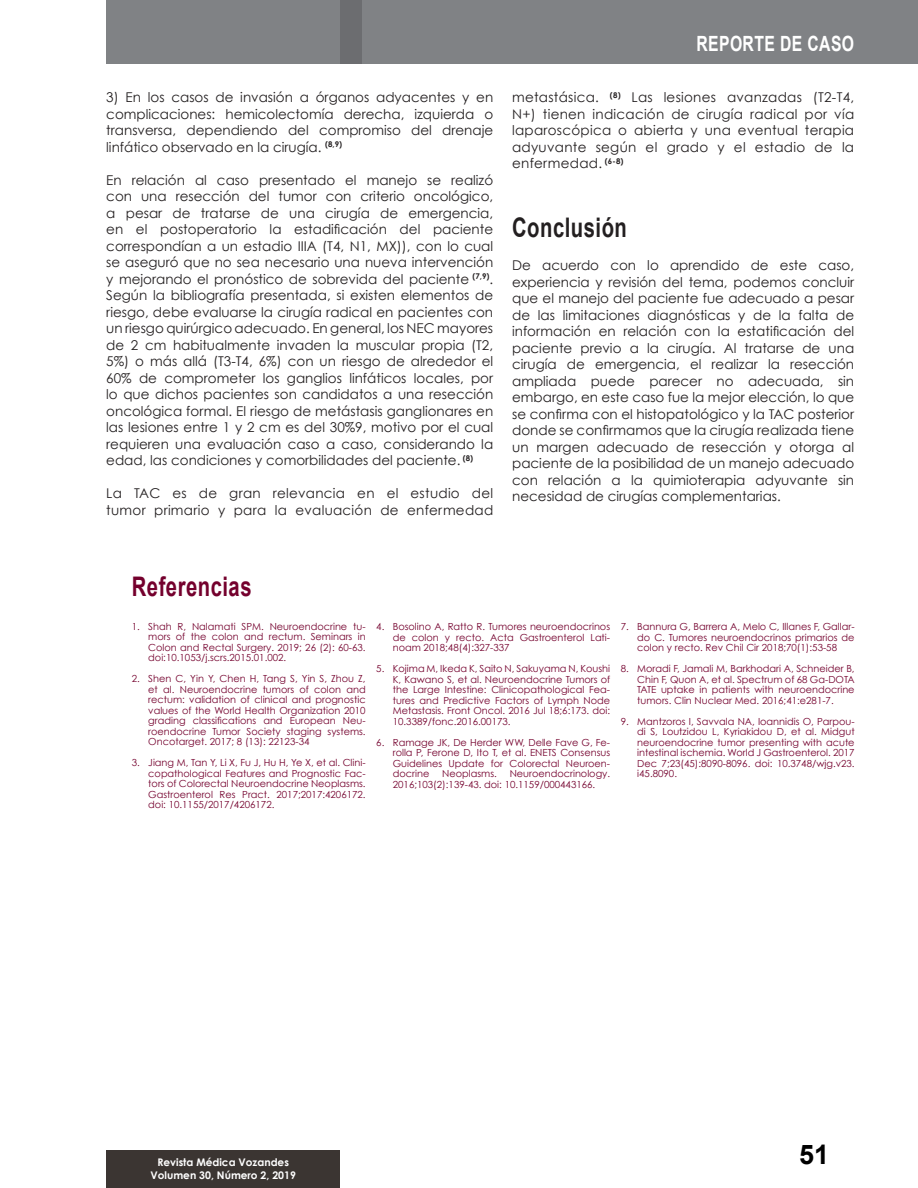
<style>
.page{position:relative;width:918px;height:1188px;background:#fff}
.page>*{position:absolute;margin:0;border:0;box-sizing:border-box;transform-origin:0 0}
.INTRATÍTULOS_ARTÍCUL{font:700 27px "Arial";letter-spacing:.025em;color:#74002d;scale:.75 1}
.INTRATÍTULOS_ARTÍCUL-2{font:700 27px "Arial";letter-spacing:.025em;color:#231f20;scale:.75 1}
.t1{font:700 27px "Arial";color:#000}
.TÍTULO_SECCIÓN{font:700 21px "Arial";letter-spacing:.025em;color:#fff;scale:.75 1}
.TEXTO_CUERPO2{font:13.5px/16.5px "Century Gothic";color:#231f20;text-align:justify}
.TEXTO_CUERPO2-2{font:13.5px/16.5px "Century Gothic";letter-spacing:.02em;color:#231f20}
.t2{font:700 10.5px "Century Gothic";color:#fff}
.REFERENCIAS{font:9.75px/10.5px "Century Gothic";color:#74002d;text-align:justify}
</style>
<div class="page">
<div style="left:106px;top:0;width:812px;height:64px;background:#808285"></div>
<div style="left:340px;top:0;width:21px;height:64px;background:#6c6d70"></div>
<div style="left:106px;top:1150px;width:234px;height:38px;background:#3b3532"></div>
<p class="TEXTO_CUERPO2" style="left:106px;top:89px;width:388px">3) En los casos de invasión a órganos adyacentes y en complicaciones: hemicolectomía derecha, izquierda o transversa, dependiendo del compromiso del drenaje linfático observado en la cirugía. <sup>(8,9)</sup></p>
<p class="TEXTO_CUERPO2" style="left:106px;top:171px;width:388px">En relación al caso presentado el manejo se realizó con una resección del tumor con criterio oncológico, a pesar de tratarse de una cirugía de emergencia, en el postoperatorio la estadificación del paciente correspondían a un estadio IIIA (T4, N1, MX)), con lo cual se aseguró que no sea necesario una nueva intervención y mejorando el pronóstico de sobrevida del paciente <sup>(7,9)</sup>.<br>Según la bibliografía presentada, si existen elementos de riesgo, debe evaluarse la cirugía radical en pacientes con un riesgo quirúrgico adecuado. En general, los NEC mayores de 2 cm habitualmente invaden la muscular propia (T2, 5%) o más allá (T3-T4, 6%) con un riesgo de alrededor el 60% de comprometer los ganglios linfáticos locales, por lo que dichos pacientes son candidatos a una resección oncológica formal. El riesgo de metástasis ganglionares en las lesiones entre 1 y 2 cm es del 30%9, motivo por el cual requieren una evaluación caso a caso, considerando la edad, las condiciones y comorbilidades del paciente. <sup>(8)</sup></p>
<p class="TEXTO_CUERPO2-2" style="left:106px;top:485px;width:388px">La TAC es de gran relevancia en el estudio del tumor primario y para la evaluación de enfermedad</p>
<p class="TÍTULO_SECCIÓN" style="left:696px;top:30px;width:212px">REPORTE DE CASO</p>
<p class="TEXTO_CUERPO2" style="left:512px;top:89px;width:344px">metastásica. <sup>(8)</sup> Las lesiones avanzadas (T2-T4, N+) tienen indicación de cirugía radical por vía laparoscópica o abierta y una eventual terapia adyuvante según el grado y el estadio de la enfermedad. <sup>(6-8)</sup></p>
<p class="INTRATÍTULOS_ARTÍCUL-2" style="left:512px;top:210px;width:155px">Conclusión</p>
<p class="TEXTO_CUERPO2" style="left:512px;top:257px;width:344px">De acuerdo con lo aprendido de este caso, experiencia y revisión del tema, podemos concluir que el manejo del paciente fue adecuado a pesar de las limitaciones diagnósticas y de la falta de información en relación con la estatificación del paciente previo a la cirugía. Al tratarse de una cirugía de emergencia, el realizar la resección ampliada puede parecer no adecuada, sin embargo, en este caso fue la mejor elección, lo que se confirma con el histopatológico y la TAC posterior donde se confirmamos que la cirugía realizada tiene un margen adecuado de resección y otorga al paciente de la posibilidad de un manejo adecuado con relación a la quimioterapia adyuvante sin necesidad de cirugías complementarias.</p>
<p class="INTRATÍTULOS_ARTÍCUL" style="left:132px;top:569px;width:161px">Referencias</p>
<p class="REFERENCIAS" style="left:148px;top:621px;width:219px;text-indent:-16px">1. Shah R, Nalamati SPM. Neuroendocrine tu&shy;mors of the colon and rectum. Seminars in Colon and Rectal Surgery. 2019; 26 (2): 60-63. doi:10.1053/j.scrs.2015.01.002.</p>
<p class="REFERENCIAS" style="left:148px;top:673px;width:219px;text-indent:-16px">2. Shen C, Yin Y, Chen H, Tang S, Yin S, Zhou Z, et al. Neuroendocrine tumors of colon and rectum: validation of clinical and prognostic values of the World Health Organization 2010 grading classifications and European Neu&shy;roendocrine Tumor Society staging systems.<br>Oncotarget. 2017; 8 (13): 22123-34</p>
<p class="REFERENCIAS" style="left:148px;top:757px;width:219px;text-indent:-16px">3. Jiang M, Tan Y, Li X, Fu J, Hu H, Ye X, et al. Clini&shy;copathological Features and Prognostic Fac&shy;tors of Colorectal Neuroendocrine Neoplasms.<br>Gastroenterol Res Pract. 2017;2017:4206172. doi: 10.1155/2017/4206172.</p>
<p class="REFERENCIAS" style="left:393px;top:621px;width:219px;text-indent:-16px">4. Bosolino A, Ratto R. Tumores neuroendocrinos de colon y recto. Acta Gastroenterol Lati&shy;noam 2018;48(4):327-337</p>
<p class="REFERENCIAS" style="left:393px;top:663px;width:219px;text-indent:-16px">5. Kojima M, Ikeda K, Saito N, Sakuyama N, Koushi K, Kawano S, et al. Neuroendocrine Tumors of the Large Intestine: Clinicopathological Fea&shy;tures and Predictive Factors of Lymph Node Metastasis. Front Oncol. 2016 Jul 18;6:173. doi:<br>10.3389/fonc.2016.00173.</p>
<p class="REFERENCIAS" style="left:393px;top:737px;width:219px;text-indent:-16px">6. Ramage JK, De Herder WW, Delle Fave G, Fe&shy;rolla P, Ferone D, Ito T, et al. ENETS Consensus Guidelines Update for Colorectal Neuroen&shy;docrine</p>
<p class="REFERENCIAS" style="left:393px;top:768px;width:219px;text-indent:117px">Neuroendocrinology.<br>2016;103(2):139-43. doi: 10.1159/000443166.</p>
<p class="REFERENCIAS" style="left:442px;top:768px;width:56px">Neoplasms.</p>
<p class="REFERENCIAS" style="left:637px;top:621px;width:219px;text-indent:-16px">7. Bannura G, Barrera A, Melo C, Illanes F, Gallar&shy;do C. Tumores neuroendocrinos primarios de colon y recto. Rev Chil Cir 2018;70(1):53-58</p>
<p class="REFERENCIAS" style="left:637px;top:663px;width:219px;text-indent:-16px">8. Moradi F, Jamali M, Barkhodari A, Schneider B, Chin F, Quon A, et al. Spectrum of 68 Ga-DOTA TATE uptake in patients with neuroendocrine tumors. Clin Nuclear Med. 2016;41:e281-7.</p>
<p class="REFERENCIAS" style="left:637px;top:716px;width:219px;text-indent:-16px">9. Mantzoros I, Savvala NA, Ioannidis O, Parpou&shy;di S, Loutzidou L, Kyriakidou D, et al. Midgut neuroendocrine tumor presenting with acute intestinal ischemia. World J Gastroenterol. 2017<br>Dec 7;23(45):8090-8096. doi: 10.3748/wjg.v23. i45.8090.</p>
<p class="t2" style="left:157px;top:1156px;width:133px">Revista Médica Vozandes</p>
<p class="t2" style="left:151px;top:1168px;width:147px">Volumen 30, Número 2, 2019</p>
<p class="t1" style="left:799px;top:1136px;width:32px">51</p>
</div>
